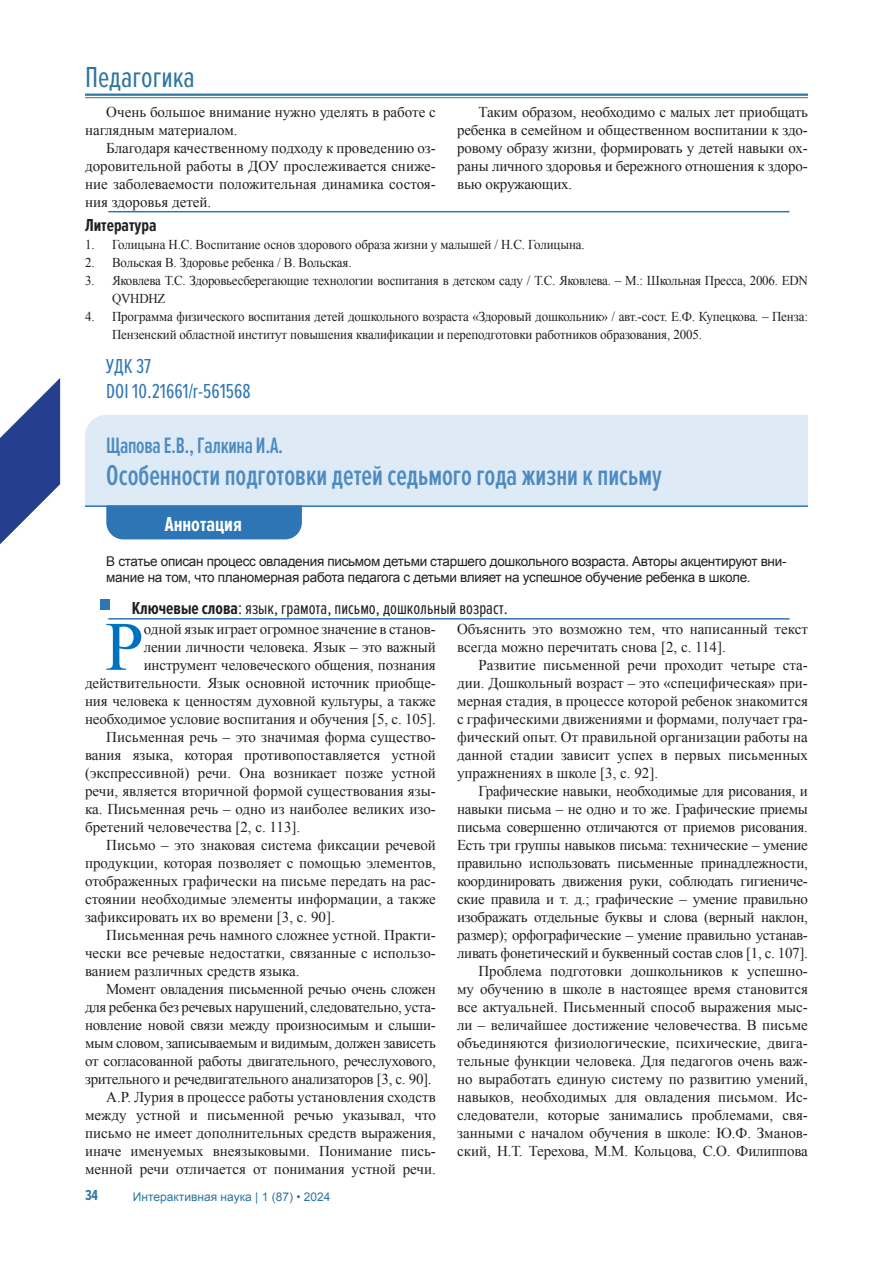
<style>
.page{position:relative;width:893px;height:1263px;background:#fff}
.page>*{position:absolute;margin:0;border:0;box-sizing:border-box;transform-origin:0 0}
.Текст_статьи{font:69.3px "Times New Roman";color:#0070c0}
.t1{font:30px "Proxima Nova Ex Cn";color:#2e759f}
.t2{font:600 29.7px "Proxima Nova Ex Cn";color:#4d8ac0;scale:.91 1}
.t3{font:600 23.1px "Proxima Nova Ex Cn";letter-spacing:-.015em;color:#4d8ac0;scale:.91 1}
.t4{font:21px/25.2px "Proxima Nova Ex Cn";color:#2e75b5}
.t5{font:700 21px "Proxima Nova Ex Cn";color:#fff}
.t6{font:18px "Proxima Nova Ex Cn";color:#231f20}
.t7{font:700 18px "Proxima Nova Ex Cn";color:#231f20}
.Текст_статьи-2{font:15px/18px "Times New Roman";letter-spacing:-.01em;color:#231f20;text-align:justify}
.t8{font:700 15px "Proxima Nova Ex Cn";color:#2e759f}
.t9{font:13.5px/18px "Times New Roman";letter-spacing:-.01em;color:#231f20;scale:.96 1}
.t10{font:13.5px/16.2px "Arial";letter-spacing:-.02em;color:#231f20}
.t11{font:12px "Arial";color:#2e759f}
.s1{font-weight:700}
</style>
<div class="page">
<hr style="left:85px;top:94px;width:723px;height:2px;background:#2e759f">
<hr style="left:85px;top:97px;width:723px;height:1px;background:#2e759f">
<svg style="left:0;top:378px;width:60px;height:166px"></svg>
<div style="left:85px;top:415px;width:723px;height:90px;background:#deeaf6"></div>
<hr style="left:85px;top:505px;width:723px;height:2px;background:#2e75b5">
<div style="left:106px;top:505px;width:196px;height:34px;background:#2e75b5"></div>
<div style="left:100px;top:600px;width:10px;height:10px;background:#2e75b5"></div>
<hr style="left:108px;top:618px;width:681px;height:2px;background:#2e75b5">
<hr style="left:108px;top:211px;width:681px;height:1px;background:#2e75b5">
<h2 class="t1" style="left:85px;top:61px;width:111px">Педагогика</h2>
<p class="Текст_статьи-2" style="left:85px;top:102px;width:352px;text-indent:21px">Очень большое внимание нужно уделять в работе с наглядным материалом.</p>
<p class="Текст_статьи-2" style="left:85px;top:138px;width:352px;text-indent:21px">Благодаря качественному подходу к проведению оз&shy;доровительной работы в ДОУ прослеживается сниже&shy;ние заболеваемости положительная динамика состоя&shy;ния здоровья детей.</p>
<p class="Текст_статьи-2" style="left:457px;top:102px;width:352px;text-indent:21px">Таким образом, необходимо с малых лет приобщать ребенка в семейном и общественном воспитании к здо&shy;ровому образу жизни, формировать у детей навыки ох&shy;раны личного здоровья и бережного отношения к здоро&shy;вью окружающих.</p>
<p class="t7" style="left:85px;top:215px;width:73px">Литература</p>
<p class="t9" style="left:85px;top:235px;width:522px">1. Голицына Н.С. Воспитание основ здорового образа жизни у малышей / Н.С. Голицына.</p>
<p class="t9" style="left:85px;top:253px;width:279px">2. Вольская В. Здоровье ребенка / В. Вольская.</p>
<p class="t9" style="left:112px;top:271px;width:726px;text-indent:-27px">3. Яковлева Т.С. Здоровьесберегающие технологии воспитания в детском саду / Т.С. Яковлева. – М.: Школьная Пресса, 2006. EDN<br>QVHDHZ</p>
<p class="t9" style="left:112px;top:307px;width:726px;text-indent:-27px">4. Программа физического воспитания детей дошкольного возраста «Здоровый дошкольник» / авт.-сост. Е.Ф. Купецкова. – Пенза:<br>Пензенский областной институт повышения квалификации и переподготовки работников образования, 2005.</p>
<p class="t4" style="left:106px;top:354px;width:146px">УДК 37<br>DOI 10.21661/r-561568</p>
<p class="t3" style="left:106px;top:432px;width:196px">Щапова Е.В., Галкина И.А.</p>
<p class="t2" style="left:106px;top:459px;width:612px">Особенности подготовки детей седьмого года жизни к письму</p>
<p class="t5" style="left:165px;top:512px;width:79px">Аннотация</p>
<p class="t10" style="left:106px;top:554px;width:682px">В статье описан процесс овладения письмом детьми старшего дошкольного возраста. Авторы акцентируют вни&shy;мание на том, что планомерная работа педагога с детьми влияет на успешное обучение ребенка в школе.</p>
<p class="t6" style="left:132px;top:598px;width:377px"><span class="s1">Ключевые слова</span>: язык, грамота, письмо, дошкольный возраст.</p>
<p class="Текст_статьи" style="left:105px;top:600px;width:40px">Р</p>
<p class="Текст_статьи-2" style="left:85px;top:619px;width:352px;text-align:right">одной язык играет огромное значение в станов-<br>лении личности человека. Язык – это важный инструмент человеческого общения, познания действительности. Язык основной источник приобще&shy;ния человека к ценностям духовной культуры, а также необходимое условие воспитания и обучения [5, с. 105].</p>
<p class="Текст_статьи-2" style="left:85px;top:727px;width:352px;text-indent:21px">Письменная речь – это значимая форма существо&shy;вания языка, которая противопоставляется устной (экспрессивной) речи. Она возникает позже устной речи, является вторичной формой существования язы&shy;ка. Письменная речь – одно из наиболее великих изо&shy;бретений человечества [2, с. 113].</p>
<p class="Текст_статьи-2" style="left:85px;top:835px;width:352px;text-indent:21px">Письмо – это знаковая система фиксации речевой продукции, которая позволяет с помощью элементов, отображенных графически на письме передать на рас&shy;стоянии необходимые элементы информации, а также зафиксировать их во времени [3, с. 90].</p>
<p class="Текст_статьи-2" style="left:85px;top:925px;width:352px;text-indent:21px">Письменная речь намного сложнее устной. Практи&shy;чески все речевые недостатки, связанные с использо&shy;ванием различных средств языка.</p>
<p class="Текст_статьи-2" style="left:85px;top:979px;width:352px;text-indent:21px">Момент овладения письменной речью очень сложен для ребенка без речевых нарушений, следовательно, уста&shy;новление новой связи между произносимым и слыши&shy;мым словом, записываемым и видимым, должен зависеть от согласованной работы двигательного, речеслухового, зрительного и речедвигательного анализаторов [3, с. 90].</p>
<p class="Текст_статьи-2" style="left:85px;top:1087px;width:352px;text-indent:21px">А.Р. Лурия в процессе работы установления сходств между устной и письменной речью указывал, что письмо не имеет дополнительных средств выражения, иначе именуемых внеязыковыми. Понимание пись&shy;менной речи отличается от понимания устной речи.</p>
<p class="t8" style="left:85px;top:1186px;width:15px">34</p>
<p class="t11" style="left:133px;top:1189px;width:199px">Интерактивная наука | 1 (87) • 2024</p>
<p class="Текст_статьи-2" style="left:457px;top:619px;width:352px">Объяснить это возможно тем, что написанный текст всегда можно перечитать снова [2, с. 114].</p>
<p class="Текст_статьи-2" style="left:457px;top:655px;width:352px;text-indent:21px">Развитие письменной речи проходит четыре ста&shy;дии. Дошкольный возраст – это «специфическая» при&shy;мерная стадия, в процессе которой ребенок знакомится с графическими движениями и формами, получает гра&shy;фический опыт. От правильной организации работы на данной стадии зависит успех в первых письменных упражнениях в школе [3, с. 92].</p>
<p class="Текст_статьи-2" style="left:457px;top:781px;width:352px;text-indent:21px">Графические навыки, необходимые для рисования, и навыки письма – не одно и то же. Графические приемы письма совершенно отличаются от приемов рисования.<br>Есть три группы навыков письма: технические – умение правильно использовать письменные принадлежности, координировать движения руки, соблюдать гигиениче&shy;ские правила и т. д.; графические – умение правильно изображать отдельные буквы и слова (верный наклон, размер); орфографические – умение правильно устанав&shy;ливать фонетический и буквенный состав слов [1, с. 107].</p>
<p class="Текст_статьи-2" style="left:457px;top:961px;width:352px;text-indent:21px">Проблема подготовки дошкольников к успешно&shy;му обучению в школе в настоящее время становится все актуальней. Письменный способ выражения мыс&shy;ли – величайшее достижение человечества. В письме объединяются физиологические, психические, двига&shy;тельные функции человека. Для педагогов очень важ&shy;но выработать единую систему по развитию умений, навыков, необходимых для овладения письмом. Ис&shy;следователи, которые занимались проблемами, свя&shy;занными с началом обучения в школе: Ю.Ф. Зманов&shy;ский, Н.Т. Терехова, М.М. Кольцова, С.О. Филиппова</p>
</div>
